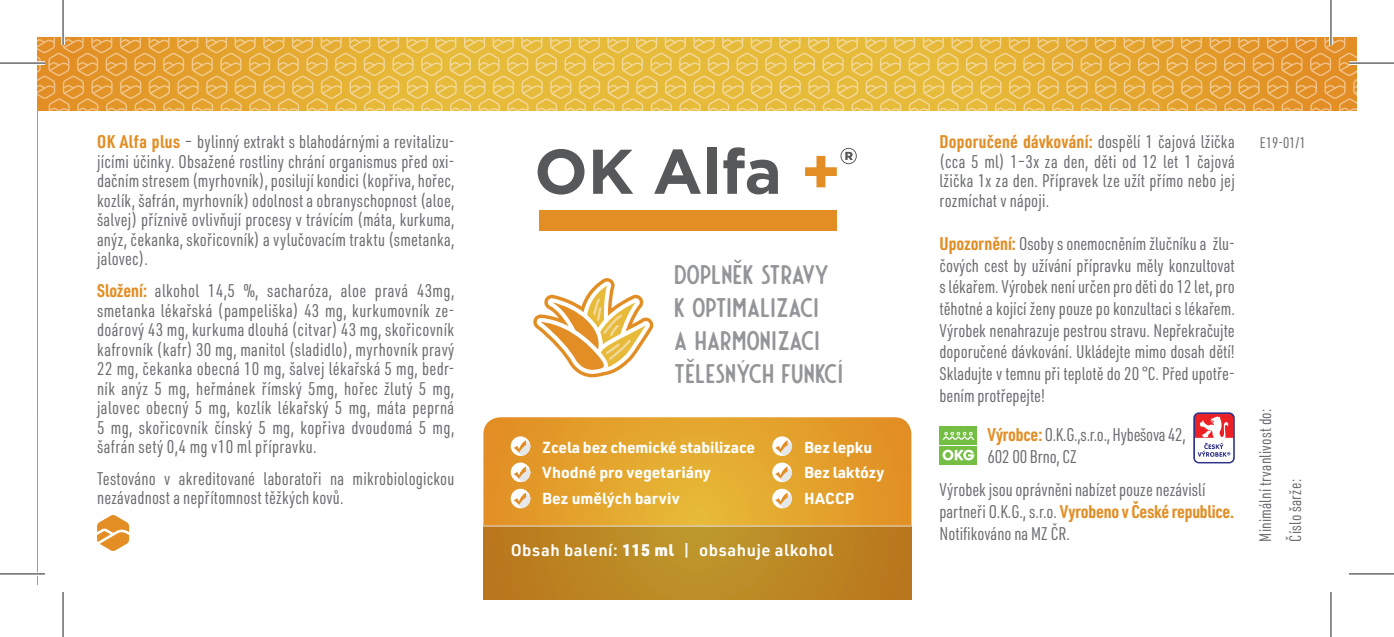
<style>
.page{position:relative;width:1394px;height:637px;background:#fff}
.page>*{position:absolute;margin:0;border:0;box-sizing:border-box;transform-origin:0 0}
.t1{font:27px/33px "Montebello Rounded";letter-spacing:.01em;color:#939598}
.t2{font:18px/19.5px "URWDIN Cond";letter-spacing:.01em;color:#6c6d70;text-align:justify}
.t3{font:18px/21.6px "URWDIN Cond";letter-spacing:-.01em;color:#6c6d70}
.t4{font:16.5px/30px "URWDIN Cond";letter-spacing:.01em;color:#6c6d70}
.t5{font:600 16.5px "URWDIN";letter-spacing:.03em;color:#fff}
.t6{font:700 15.6px/25.5px "URWDIN";color:#fff}
.t7{font:15px "URWDIN Cond";color:#6c6d70}
.s1{font-weight:700;color:#e28e25}
.s2{font-weight:900}
</style>
<div class="page">
<svg style="left:37px;top:37px;width:1320px;height:74px;background:#e7b448"></svg>
<svg style="left:483px;top:417px;width:428px;height:108px;background:#e3a22d"></svg>
<div style="left:939px;top:445px;width:37px;height:19px;background:#74bf43"></div>
<div style="left:939px;top:426px;width:37px;height:19px;background:#74bf43"></div>
<svg style="left:942px;top:449px;width:32px;height:11px"></svg>
<svg style="left:942px;top:431px;width:32px;height:9px"></svg>
<svg style="left:510px;top:436px;width:20px;height:19px"></svg>
<svg style="left:513px;top:440px;width:17px;height:15px"></svg>
<svg style="left:772px;top:436px;width:19px;height:19px"></svg>
<svg style="left:775px;top:440px;width:16px;height:15px"></svg>
<svg style="left:510px;top:462px;width:20px;height:20px"></svg>
<svg style="left:513px;top:466px;width:17px;height:16px"></svg>
<svg style="left:772px;top:462px;width:19px;height:20px"></svg>
<svg style="left:775px;top:466px;width:16px;height:16px"></svg>
<svg style="left:772px;top:488px;width:19px;height:20px"></svg>
<svg style="left:775px;top:492px;width:16px;height:16px"></svg>
<svg style="left:510px;top:488px;width:20px;height:20px"></svg>
<svg style="left:513px;top:492px;width:17px;height:16px"></svg>
<img style="left:483px;top:526px;width:428px;height:73px">
<svg style="left:483px;top:525px;width:429px;height:1px"></svg>
<svg style="left:537px;top:149px;width:47px;height:45px"></svg>
<svg style="left:593px;top:150px;width:40px;height:44px"></svg>
<svg style="left:654px;top:149px;width:47px;height:45px"></svg>
<div style="left:707px;top:148px;width:9px;height:46px;background:#57585a"></div>
<svg style="left:723px;top:147px;width:54px;height:47px"></svg>
<div style="left:539px;top:210px;width:297px;height:20px;background:#e28e25"></div>
<svg style="left:805px;top:148px;width:51px;height:39px"></svg>
<svg style="left:97px;top:515px;width:32px;height:36px"></svg>
<svg style="left:1193px;top:412px;width:41px;height:51px"></svg>
<svg style="left:533px;top:278px;width:120px;height:99px"></svg>
<hr style="left:0;top:61px;width:45px;height:4px;background:#fff">
<hr style="left:1348px;top:61px;width:45px;height:4px;background:#fff">
<svg style="left:0;top:571px;width:45px;height:4px"></svg>
<svg style="left:1349px;top:574px;width:44px;height:1px"></svg>
<svg style="left:61px;top:37px;width:4px;height:8px"></svg>
<svg style="left:1328px;top:0;width:4px;height:45px"></svg>
<svg style="left:1331px;top:592px;width:1px;height:44px"></svg>
<hr style="left:0;top:62px;width:45px;height:2px;background:#231f20">
<hr style="left:1348px;top:62px;width:45px;height:2px;background:#231f20">
<hr style="left:0;top:573px;width:45px;height:1px;background:#231f20">
<hr style="left:1348px;top:573px;width:45px;height:1px;background:#231f20">
<hr style="left:62px;top:0;width:2px;height:45px;background:#231f20">
<hr style="left:62px;top:591px;width:2px;height:45px;background:#231f20">
<hr style="left:1330px;top:0;width:1px;height:45px;background:#231f20">
<hr style="left:1330px;top:591px;width:1px;height:45px;background:#231f20">
<p class="t2" style="left:97px;top:134px;width:359px"><span class="s1">OK Alfa plus</span> – bylinný extrakt s blahodárnými a revitalizu&shy;jícími účinky. Obsažené rostliny chrání organismus před oxi&shy;dačním stresem (myrhovník), posilují kondici (kopřiva, hořec, kozlík, šafrán, myrhovník) odolnost a obranyschopnost (aloe, šalvej) příznivě ovlivňují procesy v trávícím (máta, kurkuma, anýz, čekanka, skořicovník) a vylučovacím traktu (smetanka, jalovec).</p>
<p class="t2" style="left:97px;top:283px;width:359px"><span class="s1">Složení:</span> alkohol 14,5 %, sacharóza, aloe pravá 43mg, smetanka lékařská (pampeliška) 43 mg, kurkumovník ze&shy;doárový 43 mg, kurkuma dlouhá (citvar) 43 mg, skořicovník kafrovník (kafr) 30 mg, manitol (sladidlo), myrhovník pravý 22 mg, čekanka obecná 10 mg, šalvej lékařská 5 mg, bedr&shy;ník anýz 5 mg, heřmánek římský 5mg, hořec žlutý 5 mg, jalovec obecný 5 mg, kozlík lékařský 5 mg, máta peprná 5 mg, skořicovník čínský 5 mg, kopřiva dvoudomá 5 mg, šafrán setý 0,4 mg v10 ml přípravku.</p>
<p class="t2" style="left:97px;top:470px;width:359px">Testováno v akreditované laboratoři na mikrobiologic kou nezávadnost a nepřítomnost těžkých kovů.</p>
<h1 class="t1" style="left:674px;top:257px;width:170px">DOPLNĚK STRAVY<br>K OPTIMALIZACI<br>A HARMONIZACI<br>TĚLESNÝCH FUNKCÍ</h1>
<p class="t6" style="left:542px;top:436px;width:214px">Zcela bez chemické stabilizace<br>Vhodné pro vegetariány<br>Bez umělých barviv</p>
<p class="t6" style="left:804px;top:436px;width:82px">Bez lepku<br>Bez laktózy<br>HACCP</p>
<p class="t5" style="left:510px;top:538px;width:324px">Obsah balení: <span class="s2">115 ml</span> | obsahuje alkohol</p>
<p class="t2" style="left:939px;top:134px;width:297px"><span class="s1">Doporučené dávkování:</span> dospělí 1 čajová lžička (cca 5 ml) 1–3x za den, děti od 12 let 1 čajová lžička 1x za den. Přípravek lze užít přímo nebo jej rozmíchat v nápoji.</p>
<p class="t2" style="left:939px;top:235px;width:297px;line-height:21.6px"><span class="s1">Upozornění:</span> Osoby s onemocněním žlučníku a žlu&shy;čových cest by užívání přípravku měly konzultovat s lékařem. Výrobek není určen pro děti do 12 let, pro těhotné a kojící ženy pouze po konzultaci s lékařem.<br>Výrobek nenahrazuje pestrou stravu. Nepřekračujte doporučené dávkování. Ukládejte mimo dosah dětí!<br>Skladujte v temnu při teplotě do 20 °C. Před upotře&shy;bením protřepejte!</p>
<p class="t3" style="left:987px;top:426px;width:200px"><span class="s1">Výrobce:</span> O.K.G.,s.r.o., Hybešova 42,<br>602 00 Brno, CZ</p>
<p class="t2" style="left:939px;top:481px;width:296px;line-height:21.6px;text-align:left">Výrobek jsou oprávněni nabízet pouze nezávislí partneři O.K.G., s.r.o. <span class="s1">Vyrobeno v České republice.<br></span>Notifikováno na MZ ČR.</p>
<p class="t7" style="left:1259px;top:137px;width:48px">E19-01/1</p>
<p class="t4" style="left:1251px;top:541px;width:135px;rotate:-90deg">Minimální trvanlivost do:<br>Číslo šarže:</p>
</div>
